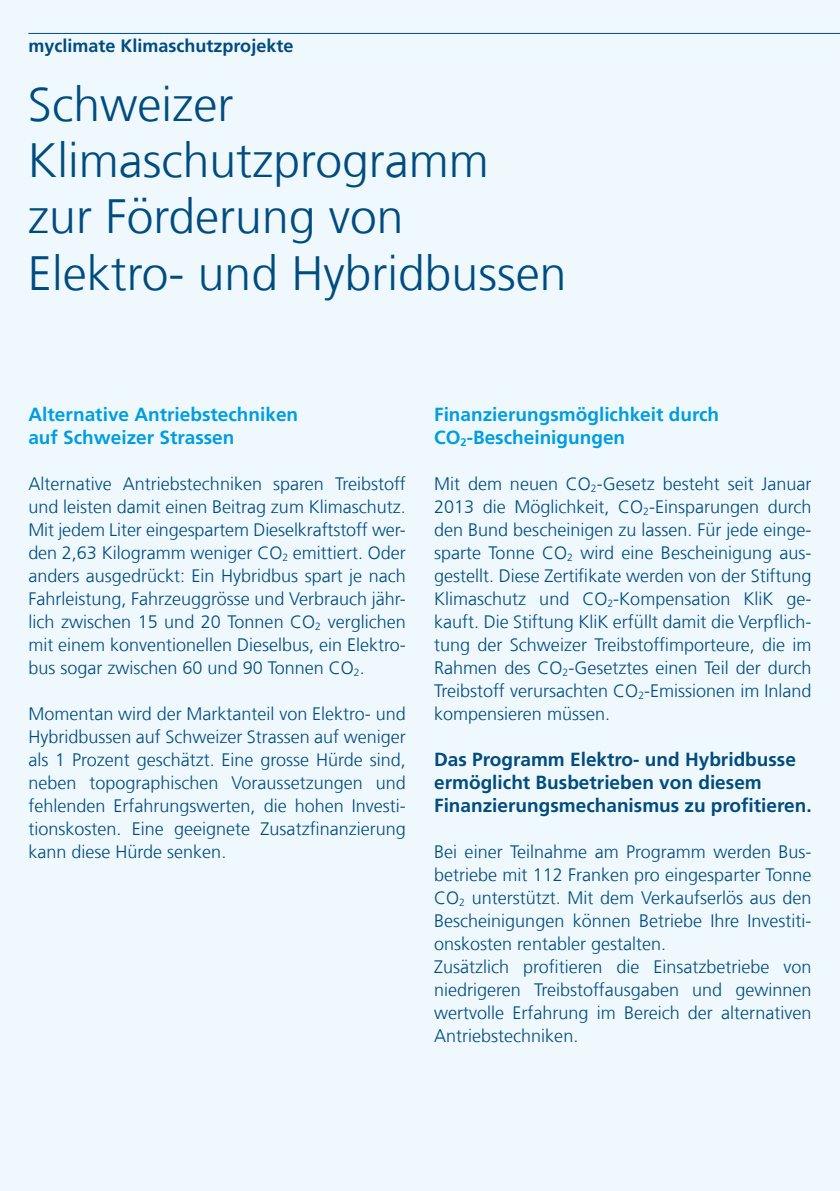
<style>
.page{position:relative;width:840px;height:1191px;background:#fff}
.page>*{position:absolute;margin:0;border:0;box-sizing:border-box;transform-origin:0 0}
.t1{font:300 48px/56px "Frutiger LT Com";color:#004c7f}
.t2{font:700 19px/23px "Frutiger LT Com";color:#004c7f}
.t3{font:700 19px/23px "Frutiger LT Com";color:#009ee0}
.t4{font:300 18px/23px "Frutiger LT Com";color:#004c7f;text-align:justify}
.t5{font:700 18px "Frutiger LT Com";color:#004c7f}
</style>
<div class="page">
<div style="left:0;top:0;width:839px;height:1191px;background:#eff8fd"></div>
<hr style="left:28px;top:33px;width:811px;height:1px;background:#004c7f">
<p class="t5" style="left:28px;top:35px;width:266px">myclimate Klimaschutzprojekte</p>
<h1 class="t1" style="left:28px;top:76px;width:539px">Schweizer<br>Klimaschutzprogramm<br>zur Förderung von<br>Elektro- und Hybridbussen</h1>
<p class="t3" style="left:28px;top:402px;width:271px">Alternative Antriebstechniken auf Schweizer Strassen</p>
<p class="t4" style="left:28px;top:471px;width:379px">Alternative Antriebstechniken sparen Treibstoff und leisten damit einen Beitrag zum Klimaschutz.<br>Mit jedem Liter eingespartem Dieselkraftstoff wer&shy;den 2,63 Kilogramm weniger CO<sub>2</sub> emittiert. Oder anders ausgedrückt: Ein Hybridbus spart je nach Fahrleistung, Fahrzeuggrösse und Verbrauch jähr&shy;lich zwischen 15 und 20 Tonnen CO<sub>2</sub> verglichen mit einem konventionellen Dieselbus, ein Elektro&shy;bus sogar zwischen 60 und 90 Tonnen CO<sub>2</sub>.</p>
<p class="t4" style="left:28px;top:701px;width:379px">Momentan wird der Marktanteil von Elektro- und Hybridbussen auf Schweizer Strassen auf weniger als 1 Prozent geschätzt. Eine grosse Hürde sind, neben topographischen Voraussetzungen und fehlenden Erfahrungswerten, die hohen Investi&shy;tionskosten. Eine geeignete Zusatzfinanzierung kann diese Hürde senken.</p>
<p class="t3" style="left:434px;top:402px;width:286px">Finanzierungsmöglichkeit durch<br>CO<sub>2</sub>-Bescheinigungen</p>
<p class="t4" style="left:434px;top:471px;width:379px">Mit dem neuen CO<sub>2</sub>-Gesetz besteht seit Januar 2013 die Möglichkeit, CO<sub>2</sub>-Einsparungen durch den Bund bescheinigen zu lassen. Für jede einge&shy;sparte Tonne CO<sub>2</sub> wird eine Bescheinigung aus&shy;gestellt. Diese Zertifikate werden von der Stiftung Klimaschutz und CO<sub>2</sub>-Kompensation KliK ge&shy;kauft. Die Stiftung KliK erfüllt damit die Verpflich&shy;tung der Schweizer Treibstoffimporteure, die im Rahmen des CO<sub>2</sub>-Gesetztes einen Teil der durch Treibstoff verursachten CO<sub>2</sub>-Emissionen im Inland kompensieren müssen.</p>
<p class="t2" style="left:434px;top:747px;width:379px">Das Programm Elektro- und Hybridbusse ermöglicht Busbetrieben von diesem<br>Finanzierungsmechanismus zu profitieren.</p>
<p class="t4" style="left:434px;top:839px;width:379px;text-align:left">Bei einer Teilnahme am Programm werden Bus&shy;betriebe mit 112 Franken pro eingesparter Tonne CO<sub>2</sub> unterstützt. Mit dem Verkaufserlös aus den Bescheinigungen können Betriebe Ihre Investiti&shy;onskosten rentabler gestalten.<br>Zusätzlich profitieren die Einsatzbetriebe von niedrigeren Treibstoffausgaben und gewinnen wertvolle Erfahrung im Bereich der alternativen Antriebstechniken.</p>
</div>
